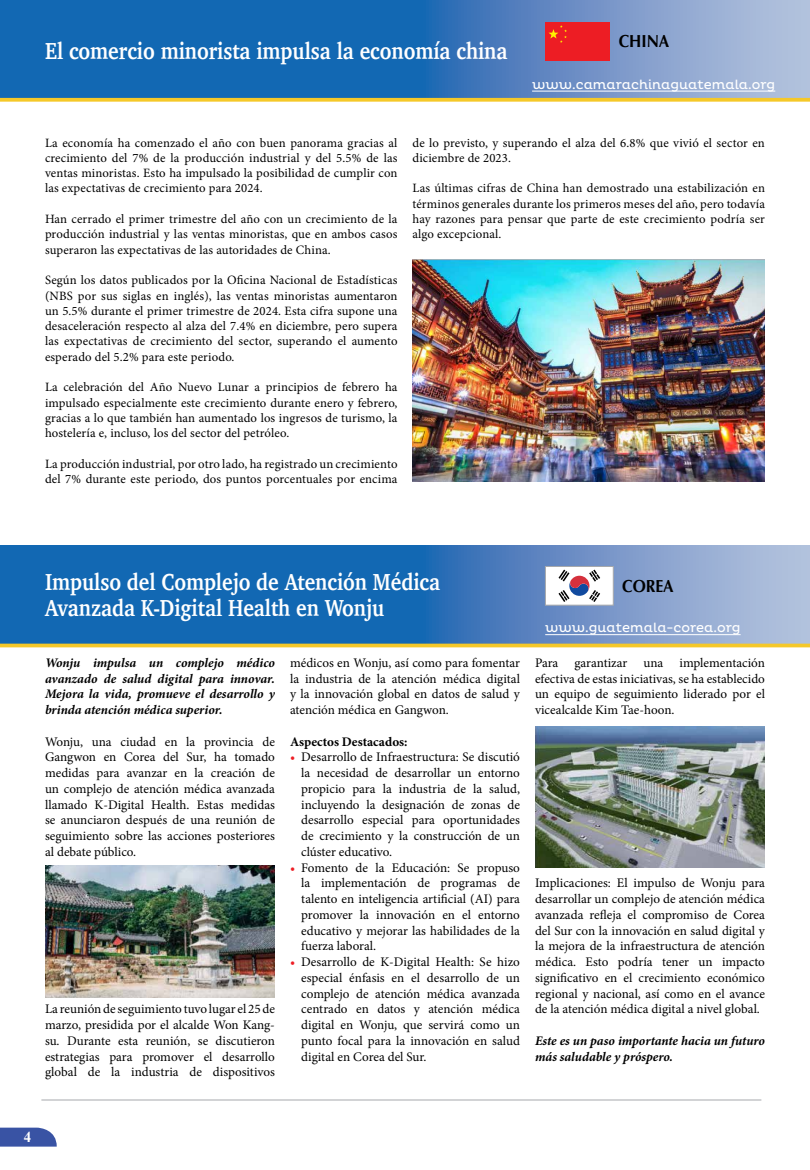
<style>
.page{position:relative;width:810px;height:1170px;background:#fff}
.page>*{position:absolute;margin:0;border:0;box-sizing:border-box;transform-origin:0 0}
.t1{font:700 23.75px/26.2px "Charter";color:#fff;scale:.85 1}
.t2{font:700 17.5px "Optima";color:#000;scale:.9 1}
.t3{font:700 15px "Times New Roman";color:#fff}
.t4{font:13.12px/15.8px "Minion Pro";color:#000;text-align:justify}
.t5{font:italic 700 13.12px/15.8px "Minion Pro";letter-spacing:-.005em;color:#000;text-align:justify}
.t6{font:13.12px "Pluto";color:#fff}
.t7{font:700 13.12px "Minion Pro";color:#000}
.t8{font:12.75px/15.2px "Minion Pro";letter-spacing:.01em;color:#000;text-align:justify}
.s1{color:#ed1d24}
</style>
<div class="page">
<svg style="left:0;top:1128px;width:57px;height:19px"></svg>
<hr style="left:41px;top:1100px;width:720px;height:1px;background:#a7a9ac">
<svg style="left:0;top:546px;width:810px;height:98px;background:#407ebc"></svg>
<svg style="left:0;top:0;width:810px;height:98px;background:#407ebd"></svg>
<svg style="left:0;top:98px;width:810px;height:4px;background:#f5cc3b"></svg>
<hr style="left:0;top:644px;width:810px;height:3px;background:#f5c829">
<div style="left:545px;top:566px;width:68px;height:39px;background:#fff;border:1px solid #a7a9ac"></div>
<svg style="left:558px;top:570px;width:42px;height:32px"></svg>
<hr style="left:545px;top:634px;width:196px;height:1px;background:#fff">
<img style="left:45px;top:865px;width:230px;height:133px">
<img style="left:535px;top:726px;width:230px;height:142px">
<div style="left:545px;top:22px;width:65px;height:39px;background:#ed1d24"></div>
<svg style="left:548px;top:25px;width:19px;height:18px"></svg>
<hr style="left:532px;top:91px;width:243px;height:1px;background:#fff">
<img style="left:412px;top:259px;width:353px;height:222px">
<h1 class="t1" style="left:45px;top:38px;width:546px">El comercio minorista impulsa la economía china</h1>
<h2 class="t2" style="left:619px;top:31px;width:58px">CHINA</h2>
<p class="t6" style="left:532px;top:77px;width:245px">www.camarachinaguatemala.org</p>
<p class="t8" style="left:45px;top:135px;width:354px">La economía ha comenzado el año con buen panorama gracias al crecimiento del 7% de la producción industrial y del 5.5% de las ventas minoristas. Esto ha impulsado la posibilidad de cumplir con las expectativas de crecimiento para 2024.</p>
<p class="t8" style="left:45px;top:211px;width:354px">Han cerrado el primer trimestre del año con un crecimiento de la producción industrial y las ventas minoristas, que en ambos casos superaron las expectativas de las autoridades de China.</p>
<p class="t8" style="left:45px;top:273px;width:354px">Según los datos publicados por la Oficina Nacional de Estadísticas (NBS por sus siglas en inglés), las ventas minoristas aumentaron un 5.5% durante el primer trimestre de 2024. Esta cifra supone una desaceleración respecto al alza del 7.4% en diciembre, pero supera las expectativas de crecimiento del sector, superando el aumento esperado del 5.2% para este periodo.</p>
<p class="t8" style="left:45px;top:380px;width:354px">La celebración del Año Nuevo Lunar a principios de febrero ha impulsado especialmente este crecimiento durante enero y febrero, gracias a lo que también han aumentado los ingresos de turismo, la hostelería e, incluso, los del sector del petróleo.</p>
<p class="t8" style="left:45px;top:456px;width:354px">La producción industrial, por otro lado, ha registrado un crecimiento del 7% durante este periodo, dos puntos porcentuales por encima</p>
<p class="t8" style="left:413px;top:135px;width:354px">de lo previsto, y superando el alza del 6.8% que vivió el sector en diciembre de 2023.</p>
<p class="t8" style="left:413px;top:181px;width:354px">Las últimas cifras de China han demostrado una estabilización en términos generales durante los primeros meses del año, pero todavía hay razones para pensar que parte de este crecimiento podría ser algo excepcional.</p>
<h1 class="t1" style="left:45px;top:568px;width:466px">Impulso del Complejo de Atención Médica<br>Avanzada K-Digital Health en Wonju</h1>
<h2 class="t2" style="left:622px;top:576px;width:59px">COREA</h2>
<p class="t6" style="left:545px;top:620px;width:197px">www.guatemala-corea.org</p>
<p class="t5" style="left:45px;top:655px;width:231px">Wonju impulsa un complejo médico avanzado de salud digital para innovar.<br>Mejora la vida, promueve el desarrollo y brinda atención médica superior.</p>
<p class="t4" style="left:45px;top:734px;width:232px">Wonju, una ciudad en la provincia de Gangwon en Corea del Sur, ha tomado medidas para avanzar en la creación de un complejo de atención médica avanzada llamado K-Digital Health. Estas medidas se anunciaron después de una reunión de seguimiento sobre las acciones posteriores al debate público.</p>
<p class="t4" style="left:45px;top:1001px;width:232px">La reunión de seguimiento tuvo lugar el 25 de marzo, presidida por el alcalde Won Kang&shy;su. Durante esta reunión, se discutieron estrategias para promover el desarrollo global de la industria de dispositivos</p>
<p class="t4" style="left:290px;top:655px;width:232px">médicos en Wonju, así como para fomentar la industria de la atención médica digital y la innovación global en datos de salud y atención médica en Gangwon.</p>
<p class="t7" style="left:290px;top:732px;width:119px">Aspectos Destacados:</p>
<p class="t4" style="left:301px;top:749px;width:220px;text-indent:-11px"><span class="s1">•</span> Desarrollo de Infraestructura: Se discutió la necesidad de desarrollar un entorno propicio para la industria de la salud, incluyendo la designación de zonas de desarrollo especial para oportunidades de crecimiento y la construcción de un clúster educativo.</p>
<p class="t4" style="left:301px;top:860px;width:220px;text-indent:-11px"><span class="s1">•</span> Fomento de la Educación: Se propuso la implementación de programas de talento en inteligencia artificial (AI) para promover la innovación en el entorno educativo y mejorar las habilidades de la fuerza laboral.</p>
<p class="t4" style="left:301px;top:954px;width:220px;text-indent:-11px"><span class="s1">•</span> Desarrollo de K-Digital Health: Se hizo especial énfasis en el desarrollo de un complejo de atención médica avanzada centrado en datos y atención médica digital en Wonju, que servirá como un punto focal para la innovación en salud digital en Corea del Sur.</p>
<p class="t4" style="left:535px;top:655px;width:232px">Para garantizar una implementación efectiva de estas iniciativas, se ha establecido un equipo de seguimiento liderado por el vicealcalde Kim Tae-hoon.</p>
<p class="t4" style="left:535px;top:875px;width:232px">Implicaciones: El impulso de Wonju para desarrollar un complejo de atención médica avanzada refleja el compromiso de Corea del Sur con la innovación en salud digital y la mejora de la infraestructura de atención médica. Esto podría tener un impacto significativo en el crecimiento económico regional y nacional, así como en el avance de la atención médica digital a nivel global.</p>
<p class="t5" style="left:535px;top:1033px;width:231px">Este es un paso importante hacia un futuro más saludable y próspero.</p>
<p class="t3" style="left:24px;top:1127px;width:9px">4</p>
</div>
